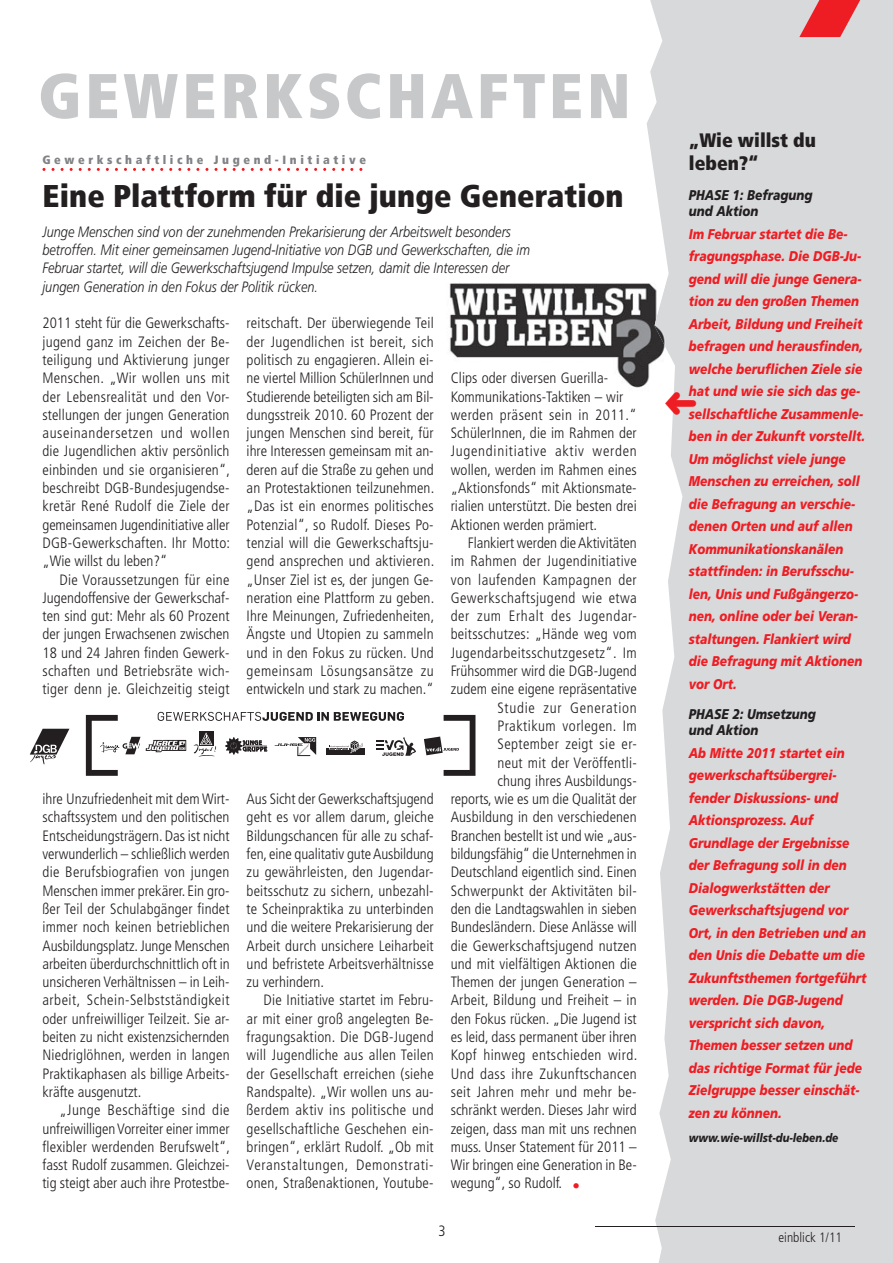
<style>
.page{position:relative;width:893px;height:1263px;background:#fff}
.page>*{position:absolute;margin:0;border:0;box-sizing:border-box;transform-origin:0 0}
.t1{font:900 condensed 63px "Frutiger";letter-spacing:.065em;color:#c7c8ca}
.t2{font:900 condensed 31.5px "Frutiger";color:#231f20}
.t3{font:900 condensed 19.5px/22.5px "Frutiger";color:#231f20}
.t4{font:300 condensed 15px/18.3px "Frutiger";letter-spacing:.01em;color:#231f20;text-align:justify}
.t5{font:italic 300 15px/18.3px "Frutiger";color:#231f20;scale:.85 1}
.t6{font:300 condensed 15px "Frutiger";letter-spacing:.03em;color:#231f20}
.t7{font:300 condensed 15px "Frutiger";letter-spacing:-.01em;color:#231f20}
.t8{font:300 condensed 15px "Frutiger";letter-spacing:.04em;color:#231f20}
.t9{font:300 condensed 15px "Frutiger";letter-spacing:.045em;color:#231f20}
.t10{font:italic 900 14.1px/22.5px "Frutiger";color:#ee1d23;scale:.85 1}
.t11{font:italic 900 14.1px/16.5px "Frutiger";color:#231f20;scale:.85 1}
.t12{font:300 condensed 13.5px "Frutiger";color:#231f20}
.t13{font:900 condensed 12px "Frutiger";letter-spacing:.3em;color:#808285}
.t14{font:italic 900 12px "Frutiger";color:#231f20;scale:.85 1}
.s1{color:#ee1d23}
</style>
<div class="page">
<div style="left:646px;top:0;width:247px;height:1263px;background:#d8d9db"></div>
<hr style="left:595px;top:1226px;width:260px;height:1px;background:#231f20">
<svg style="left:799px;top:0;width:68px;height:37px;background:#e5686c"></svg>
<svg style="left:42px;top:168px;width:320px;height:3px"></svg>
<svg style="left:30px;top:729px;width:39px;height:36px"></svg>
<svg style="left:86px;top:712px;width:389px;height:64px"></svg>
<img style="left:449px;top:276px;width:221px;height:119px">
<img style="left:654px;top:276px;width:16px;height:79px">
<img style="left:449px;top:276px;width:61px;height:1px">
<img style="left:452px;top:372px;width:155px;height:15px">
<img style="left:452px;top:390px;width:171px;height:5px">
<svg style="left:665px;top:392px;width:31px;height:22px"></svg>
<h1 class="t1" style="left:38px;top:71px;width:594px">GEWERKSCHAFTEN</h1>
<p class="t13" style="left:42px;top:155px;width:325px">Gewerkschaftliche Jugend-Initiative</p>
<h2 class="t2" style="left:42px;top:183px;width:582px">Eine Plattform für die junge Generation</h2>
<p class="t5" style="left:42px;top:224px;width:575px">Junge Menschen sind von der zunehmenden Prekarisierung der Arbeitswelt besonders betroffen. Mit einer gemeinsamen Jugend-Initiative von DGB und Gewerkschaften, die im Februar startet, will die Gewerkschaftsjugend Impulse setzen, damit die Interessen der jungen Generation in den Fokus der Politik rücken.</p>
<p class="t4" style="left:42px;top:315px;width:189px">2011 steht für die Gewerkschafts&shy;jugend ganz im Zeichen der Be&shy;teiligung und Aktivierung junger Menschen. „Wir wollen uns mit der Lebensrealität und den Vor&shy;stellungen der jungen Generation auseinandersetzen und wollen die Jugendlichen aktiv persönlich einbinden und sie organisieren“, beschreibt DGB-Bundesjugendse&shy;kretär René Rudolf die Ziele der gemeinsamen Jugendinitiative aller DGB-Gewerkschaften. Ihr Motto: „Wie willst du leben?“</p>
<p class="t4" style="left:42px;top:571px;width:189px;text-indent:17px">Die Voraussetzungen für eine Jugendoffensive der Gewerkschaf&shy;ten sind gut: Mehr als 60 Prozent der jungen Erwachsenen zwischen 18 und 24 Jahren finden Gewerk&shy;schaften und Betriebsräte wich&shy;tiger denn je. Gleichzeitig steigt</p>
<p class="t4" style="left:247px;top:315px;width:189px">reitschaft. Der überwiegende Teil der Jugendlichen ist bereit, sich politisch zu engagieren. Allein ei&shy;ne viertel Million SchülerInnen und Studierende beteiligten sich am Bil&shy;dungsstreik 2010. 60 Prozent der jungen Menschen sind bereit, für ihre Interessen gemeinsam mit an&shy;deren auf die Straße zu gehen und an Protestaktionen teilzunehmen. „Das ist ein enormes politisches Potenzial“, so Rudolf. Dieses Po&shy;tenzial will die Gewerkschaftsju&shy;gend ansprechen und aktivieren. „Unser Ziel ist es, der jungen Ge&shy;neration eine Plattform zu geben.<br>Ihre Meinungen, Zufriedenheiten, Ängste und Utopien zu sammeln und in den Fokus zu rücken. Und gemeinsam Lösungsansätze zu entwickeln und stark zu machen.“</p>
<p class="t4" style="left:451px;top:370px;width:174px">Clips oder diversen Guerilla-<br>Kommunikations Taktiken wir</p>
<p class="t4" style="left:542px;top:388px;width:6px">-</p>
<p class="t4" style="left:451px;top:388px;width:188px;text-align:left;text-indent:144px">– werden präsent sein in 2011.“<br>SchülerInnen, die im Rahmen der<br>Jugendinitiative aktiv werden wollen, werden im Rahmen eines „Aktionsfonds“ mit Aktionsmate&shy;rialien unterstützt. Die besten drei<br>Aktionen werden prämiert.</p>
<p class="t4" style="left:468px;top:535px;width:171px">Flankiert werden die Aktivitäten</p>
<p class="t4" style="left:451px;top:553px;width:188px">im Rahmen der Jugendinitiative</p>
<p class="t6" style="left:451px;top:573px;width:188px">von laufenden Kampagnen der</p>
<p class="t6" style="left:451px;top:592px;width:187px">Gewerkschaftsjugend wie etwa</p>
<p class="t8" style="left:451px;top:610px;width:188px">der zum Erhalt des Jugendar-</p>
<p class="t4" style="left:451px;top:626px;width:187px">beitsschutzes: „Hände weg vom</p>
<p class="t6" style="left:451px;top:647px;width:187px">Jugendarbeitsschutzgesetz“. Im</p>
<p class="t4" style="left:451px;top:663px;width:188px">Frühsommer wird die DGB-Jugend</p>
<p class="t4" style="left:451px;top:681px;width:187px">zudem eine eigene repräsentative</p>
<p class="t9" style="left:497px;top:701px;width:141px">Studie zur Generation</p>
<p class="t6" style="left:497px;top:720px;width:141px">Praktikum vorlegen. Im</p>
<p class="t4" style="left:497px;top:736px;width:141px">September zeigt sie er-</p>
<p class="t4" style="left:497px;top:754px;width:141px">neut mit der Veröffentli-</p>
<p class="t4" style="left:497px;top:773px;width:141px">chung ihres Ausbildungs-</p>
<p class="t4" style="left:451px;top:791px;width:187px">reports, wie es um die Qualität der</p>
<p class="t4" style="left:451px;top:809px;width:188px">Ausbildung in den verschiedenen</p>
<p class="t4" style="left:451px;top:828px;width:188px">Branchen bestellt ist und wie „aus-</p>
<p class="t7" style="left:451px;top:848px;width:187px">bildungsfähig“ die Unternehmen in</p>
<p class="t4" style="left:451px;top:864px;width:188px">Deutschland eigentlich sind. Einen</p>
<p class="t4" style="left:451px;top:883px;width:187px">Schwerpunkt der Aktivitäten bil-</p>
<p class="t4" style="left:451px;top:901px;width:187px">den die Landtagswahlen in sieben</p>
<p class="t4" style="left:451px;top:919px;width:188px">Bundesländern. Diese Anlässe will</p>
<p class="t4" style="left:451px;top:937px;width:187px">die Gewerkschaftsjugend nutzen</p>
<p class="t4" style="left:451px;top:956px;width:187px">und mit vielfältigen Aktionen die</p>
<p class="t4" style="left:451px;top:974px;width:187px">Themen der jungen Generation –</p>
<p class="t4" style="left:451px;top:992px;width:187px">Arbeit, Bildung und Freiheit – in</p>
<p class="t4" style="left:451px;top:1011px;width:187px">den Fokus rücken. „Die Jugend ist</p>
<p class="t4" style="left:451px;top:1029px;width:188px">es leid, dass permanent über ihren</p>
<p class="t6" style="left:451px;top:1049px;width:188px">Kopf hinweg entschieden wird.</p>
<p class="t4" style="left:451px;top:1066px;width:187px">Und dass ihre Zukunftschancen</p>
<p class="t4" style="left:451px;top:1084px;width:187px">seit Jahren mehr und mehr be-</p>
<p class="t4" style="left:451px;top:1102px;width:187px">schränkt werden. Dieses Jahr wird</p>
<p class="t4" style="left:451px;top:1120px;width:187px">zeigen, dass man mit uns rechnen</p>
<p class="t4" style="left:451px;top:1139px;width:188px">muss. Unser Statement für 2011 –</p>
<p class="t4" style="left:451px;top:1157px;width:187px">Wir bringen eine Generation in Be-</p>
<p class="t4" style="left:451px;top:1175px;width:131px">wegung“, so Rudolf. <span class="s1">•</span></p>
<p class="t4" style="left:42px;top:791px;width:189px">ihre Unzufriedenheit mit dem Wirt&shy;schaftssystem und den politischen Entscheidungsträgern. Das ist nicht verwunderlich – schließlich werden die Berufsbiografien von jungen Menschen immer prekärer. Ein gro&shy;ßer Teil der Schulabgänger findet immer noch keinen betrieblichen Ausbildungsplatz. Junge Menschen arbeiten überdurchschnittlich oft in unsicheren Verhältnissen – in Leih&shy;arbeit, Schein-Selbstständigkeit oder unfreiwilliger Teilzeit. Sie ar&shy;beiten zu nicht existenzsichernden Niedriglöhnen, werden in langen Praktikaphasen als billige Arbeits&shy;kräfte ausgenutzt.</p>
<p class="t4" style="left:42px;top:1102px;width:189px;text-indent:17px">„Junge Beschäftige sind die unfreiwilligen Vorreiter einer immer flexibler werdenden Berufswelt“, fasst Rudolf zusammen. Gleichzei&shy;tig steigt aber auch ihre Protestbe-</p>
<p class="t4" style="left:247px;top:791px;width:189px">Aus Sicht der Gewerkschaftsjugend geht es vor allem darum, gleiche Bildungschancen für alle zu schaf&shy;fen, eine qualitativ gute Ausbildung zu gewährleisten, den Jugendar&shy;beitsschutz zu sichern, unbezahl&shy;te Scheinpraktika zu unterbinden und die weitere Prekarisierung der Arbeit durch unsichere Leiharbeit und befristete Arbeitsverhältnisse zu verhindern.</p>
<p class="t4" style="left:247px;top:992px;width:189px;text-indent:17px">Die Initiative startet im Febru&shy;ar mit einer groß angelegten Be&shy;fragungsaktion. Die DGB-Jugend will Jugendliche aus allen Teilen der Gesellschaft erreichen (siehe Randspalte). „Wir wollen uns au&shy;ßerdem aktiv ins politische und gesellschaftliche Geschehen ein&shy;bringen“, erklärt Rudolf. „Ob mit Veranstaltungen, Demonstrati&shy;onen, Straßenaktionen, Youtube-</p>
<p class="t4" style="left:439px;top:1223px;width:9px">3</p>
<h3 class="t3" style="left:689px;top:131px;width:129px">„Wie willst du leben?“</h3>
<p class="t11" style="left:689px;top:188px;width:147px">PHASE 1: Befragung und Aktion</p>
<p class="t10" style="left:689px;top:224px;width:209px">Im Februar startet die Be&shy;fragungsphase. Die DGB-Ju&shy;gend will die junge Genera&shy;tion zu den großen Themen<br>Arbeit, Bildung und Freiheit befragen und herausfinden, welche beruflichen Ziele sie hat und wie sie sich das ge&shy;sellschaftliche Zusammenle&shy;ben in der Zukunft vorstellt.<br>Um möglichst viele junge<br>Menschen zu erreichen, soll die Befragung an verschie&shy;denen Orten und auf allen<br>Kommunikationskanälen stattfinden: in Berufsschu&shy;len, Unis und Fußgängerzo&shy;nen, online oder bei Veran&shy;staltungen. Flankiert wird die Befragung mit Aktionen vor Ort.</p>
<p class="t11" style="left:689px;top:707px;width:151px">PHASE 2: Umsetzung und Aktion</p>
<p class="t10" style="left:689px;top:743px;width:210px">Ab Mitte 2011 startet ein gewerkschaftsübergrei&shy;fender Diskussions- und<br>Aktionsprozess. Auf<br>Grundlage der Ergebnisse der Befragung soll in den<br>Dialogwerkstätten der<br>Gewerkschaftsjugend vor<br>Ort, in den Betrieben und an den Unis die Debatte um die<br>Zukunftsthemen fortgeführt werden. Die DGB-Jugend verspricht sich davon,<br>Themen besser setzen und das richtige Format für jede<br>Zielgruppe besser einschät&shy;zen zu können.</p>
<p class="t14" style="left:689px;top:1133px;width:177px">www.wie-willst-du-leben.de</p>
<p class="t12" style="left:778px;top:1231px;width:65px">einblick 1/11</p>
</div>
